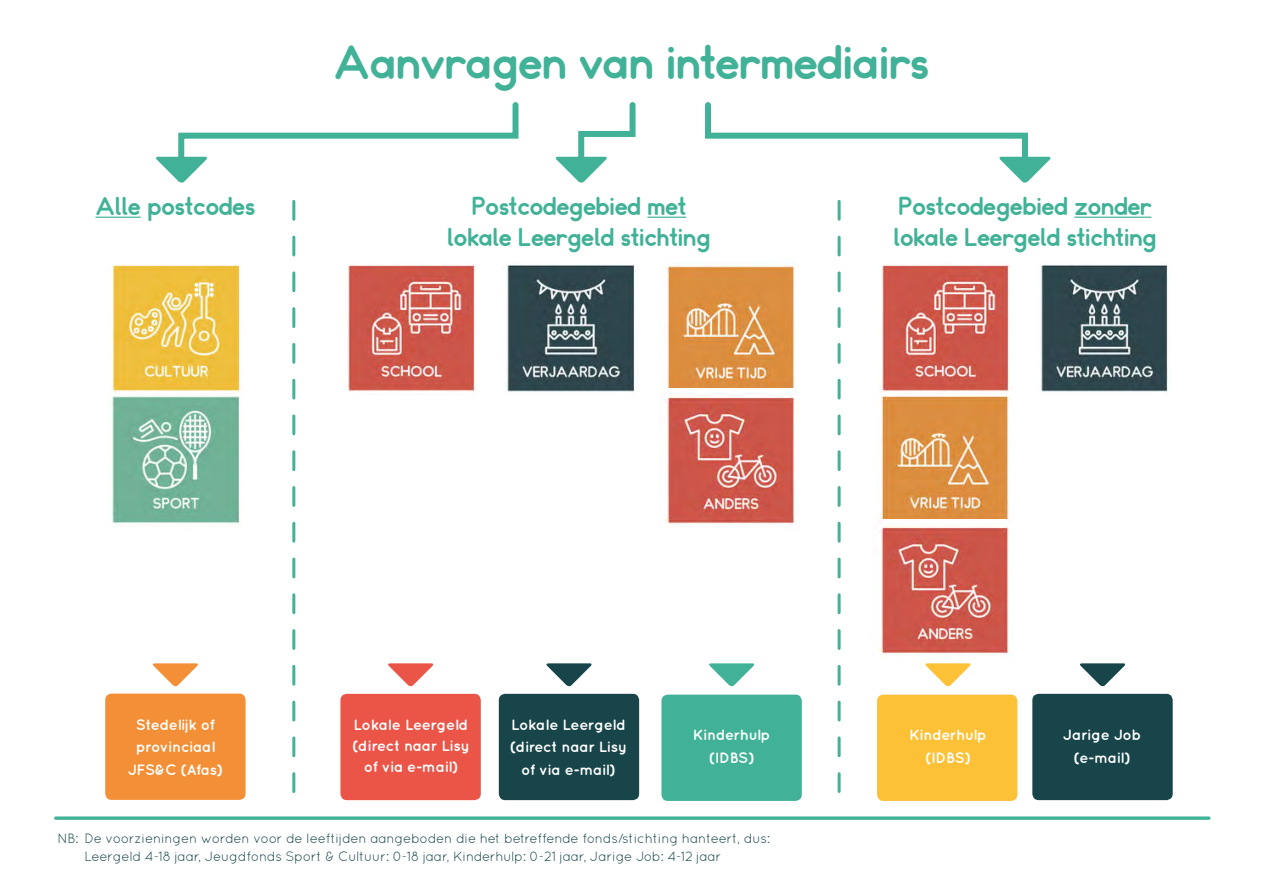
<style>
.page{position:relative;width:1263px;height:893px;background:#fff}
.page>*{position:absolute;margin:0;border:0;box-sizing:border-box;transform-origin:0 0}
.t1{font:45px "Somatic Rounded";color:#41b297}
.t2{font:24px/31.5px "Somatic Rounded";color:#41b297;text-align:center}
.t3{font:700 15px/22.5px "Quicksand";letter-spacing:-.02em;color:#fff;text-align:center}
.t4{font:13.5px/18px "Quicksand";letter-spacing:-.02em;color:#18454a}
</style>
<div class="page">
<div style="left:105px;top:694px;width:141px;height:106px;background:#f39037;border-radius:6px"></div>
<div style="left:877px;top:695px;width:140px;height:106px;background:#fcc137;border-radius:6px"></div>
<svg style="left:152px;top:663px;width:46px;height:24px"></svg>
<div style="left:340px;top:694px;width:141px;height:106px;background:#ea5548;border-radius:6px"></div>
<div style="left:499px;top:694px;width:140px;height:106px;background:#18454a;border-radius:6px"></div>
<div style="left:1032px;top:694px;width:141px;height:106px;background:#18454a;border-radius:6px"></div>
<svg style="left:388px;top:663px;width:46px;height:24px"></svg>
<svg style="left:546px;top:663px;width:46px;height:24px"></svg>
<svg style="left:1080px;top:663px;width:46px;height:24px"></svg>
<img style="left:112px;top:264px;width:130px;height:260px">
<svg style="left:156px;top:102px;width:363px;height:81px"></svg>
<svg style="left:555px;top:102px;width:81px;height:81px"></svg>
<svg style="left:705px;top:102px;width:346px;height:81px"></svg>
<svg style="left:292px;top:201px;width:3px;height:590px"></svg>
<svg style="left:838px;top:201px;width:3px;height:590px"></svg>
<img style="left:348px;top:264px;width:130px;height:128px">
<img style="left:882px;top:264px;width:130px;height:128px">
<img style="left:506px;top:264px;width:129px;height:128px">
<img style="left:1040px;top:264px;width:128px;height:128px">
<img style="left:667px;top:266px;width:128px;height:122px">
<img style="left:881px;top:396px;width:130px;height:123px">
<img style="left:664px;top:395px;width:131px;height:131px">
<img style="left:878px;top:525px;width:131px;height:131px">
<div style="left:661px;top:695px;width:141px;height:106px;background:#41b297;border-radius:6px"></div>
<svg style="left:709px;top:663px;width:46px;height:24px"></svg>
<svg style="left:925px;top:663px;width:46px;height:24px"></svg>
<svg style="left:56px;top:816px;width:1153px;height:4px;background:#5ebda7"></svg>
<hr style="left:647px;top:217px;width:39px;height:1px;background:#41b297">
<hr style="left:95px;top:217px;width:46px;height:1px;background:#41b297">
<hr style="left:1074px;top:217px;width:77px;height:1px;background:#41b297">
<h1 class="t1" style="left:334px;top:43px;width:597px">Aanvragen van intermediairs</h1>
<h2 class="t2" style="left:95px;top:193px;width:161px">Alle postcodes</h2>
<h2 class="t2" style="left:893px;top:193px;width:265px;text-align:left">Postcodegebied zonder lokale Leergeld stichting</h2>
<h2 class="t2" style="left:447px;top:193px;width:265px">Postcodegebied met lokale Leergeld stichting</h2>
<p class="t3" style="left:128px;top:713px;width:97px">Stedelijk of provinciaal<br>JFS&amp;C (Afas)</p>
<p class="t3" style="left:352px;top:713px;width:119px;line-height:21px">Lokale Leergeld (direct naar Lisy of via e-mail)</p>
<p class="t3" style="left:510px;top:712px;width:119px">Lokale Leergeld (direct naar Lisy of via e-mail)</p>
<p class="t3" style="left:1063px;top:723px;width:80px">Jarige Job (e-mail)</p>
<p class="t3" style="left:693px;top:723px;width:79px">Kinderhulp (IDBS)</p>
<p class="t3" style="left:909px;top:723px;width:79px">Kinderhulp (IDBS)</p>
<p class="t4" style="left:84px;top:829px;width:687px;text-indent:-27px">NB: De voorzieningen worden voor de leeftijden aangeboden die het betreffende fonds/stichting hanteert, dus:<br>Leergeld 4-18 jaar, Jeugdfonds Sport &amp; Cultuur: 0-18 jaar, Kinderhulp: 0-21 jaar, Jarige Job: 4-12 jaar</p>
</div>
